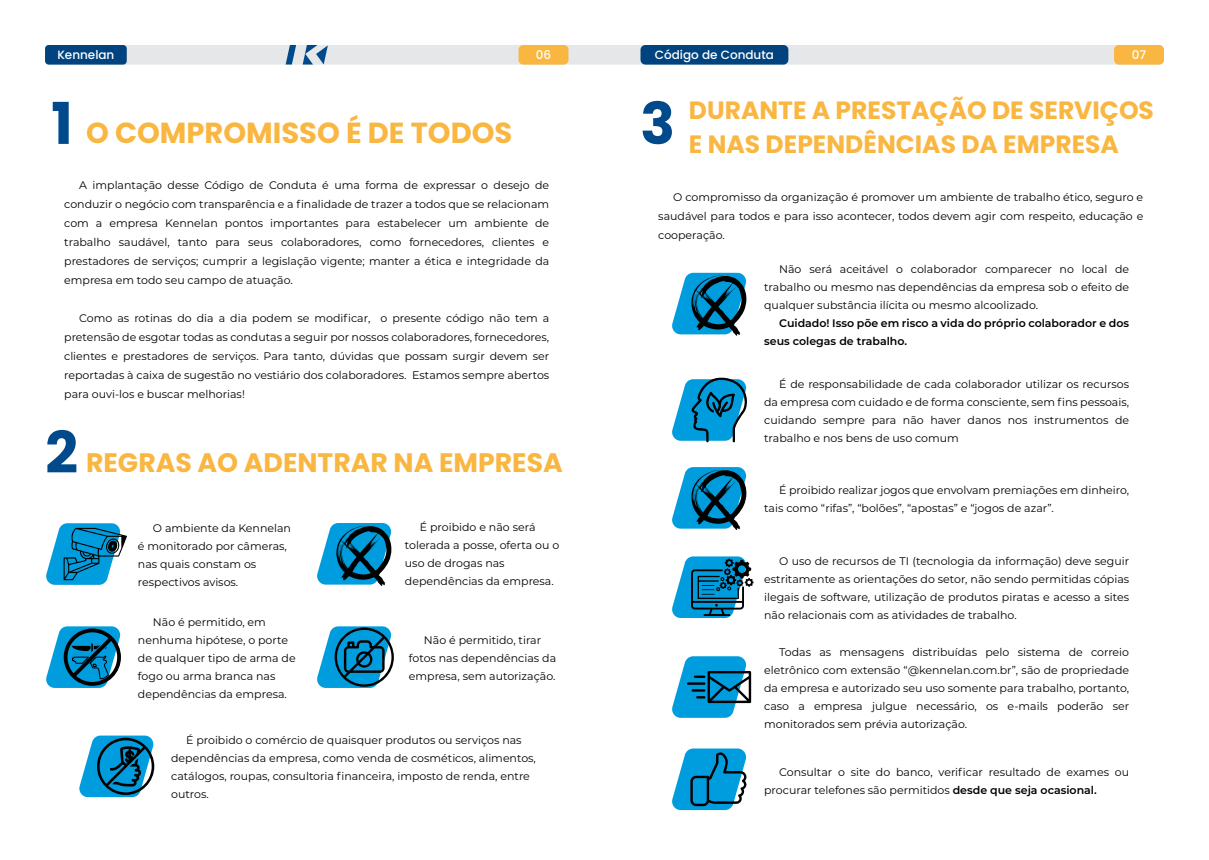
<style>
.page{position:relative;width:1209px;height:860px;background:#fff}
.page>*{position:absolute;margin:0;border:0;box-sizing:border-box;transform-origin:0 0}
.t1{font:700 57.6px "Poppins";color:#004a8c}
.t2{font:700 29px "Poppins";color:#f9b640}
.t3{font:700 26.7px "Poppins";color:#f9b640}
.t4{font:700 25px/33.3px "Poppins";color:#f9b640}
.t5{font:500 12px "Poppins";color:#fff}
.t6{font:11px/18px "Montserrat";color:#000;text-align:justify}
.t7{font:600 11px/18px "Montserrat";color:#000}
.s1{font-size:57.6px;color:#004a8c}
.s2{font-weight:600}
</style>
<div class="page">
<div style="left:45px;top:45px;width:1119px;height:20px;background:#e6e7e8;border-radius:5px"></div>
<div style="left:518px;top:45px;width:50px;height:20px;background:#f9b640;border-radius:5px"></div>
<div style="left:1114px;top:45px;width:50px;height:20px;background:#f9b640;border-radius:5px"></div>
<div style="left:640px;top:45px;width:148px;height:20px;background:#00437f;border-radius:5px"></div>
<svg style="left:46px;top:523px;width:81px;height:62px"></svg>
<svg style="left:317px;top:523px;width:75px;height:63px;background:#2a85aa"></svg>
<svg style="left:46px;top:626px;width:75px;height:62px;background:#2989b1"></svg>
<svg style="left:317px;top:626px;width:77px;height:62px"></svg>
<svg style="left:79px;top:735px;width:76px;height:62px"></svg>
<svg style="left:672px;top:273px;width:75px;height:63px;background:#2b85aa"></svg>
<svg style="left:672px;top:467px;width:75px;height:63px;background:#2a85aa"></svg>
<svg style="left:672px;top:377px;width:75px;height:66px"></svg>
<svg style="left:672px;top:556px;width:81px;height:62px"></svg>
<svg style="left:672px;top:656px;width:79px;height:62px"></svg>
<svg style="left:672px;top:748px;width:75px;height:62px;background:#2b9cca"></svg>
<div style="left:45px;top:45px;width:82px;height:20px;background:#00437f;border-radius:4px"></div>
<svg style="left:303px;top:45px;width:25px;height:20px"></svg>
<svg style="left:286px;top:45px;width:10px;height:20px"></svg>
<p class="t5" style="left:57px;top:47px;width:59px">Kennelan</p>
<h2 class="t2" style="left:51px;top:116px;width:463px"><span class="s1">1</span> O COMPROMISSO É DE TODOS</h2>
<p class="t5" style="left:655px;top:47px;width:121px">Código de Conduta</p>
<p class="t5" style="left:536px;top:47px;width:17px">06</p>
<p class="t5" style="left:1131px;top:47px;width:16px">07</p>
<h1 class="t1" style="left:640px;top:90px;width:36px">3</h1>
<h3 class="t4" style="left:689px;top:94px;width:466px">DURANTE A PRESTAÇÃO DE SERVIÇOS<br>E NAS DEPENDÊNCIAS DA EMPRESA</h3>
<p class="t6" style="left:64px;top:175px;width:486px;line-height:19px;text-indent:15px">A implantação desse Código de Conduta é uma forma de expressar o desejo de conduzir o negócio com transparência e a finalidade de trazer a todos que se relacionam com a empresa Kennelan pontos importantes para estabelecer um ambiente de trabalho saudável, tanto para seus colaboradores, como fornecedores, clientes e prestadores de serviços; cumprir a legislação vigente; manter a ética e integridade da empresa em todo seu campo de atuação.</p>
<p class="t6" style="left:64px;top:308px;width:486px;line-height:19px;text-indent:15px">Como as rotinas do dia a dia podem se modificar, o presente código não tem a pretensão de esgotar todas as condutas a seguir por nossos colaboradores, fornecedores, clientes e prestadores de serviços. Para tanto, dúvidas que possam surgir devem ser reportadas à caixa de sugestão no vestiário dos colaboradores. Estamos sempre abertos para ouvi-los e buscar melhorias!</p>
<h3 class="t3" style="left:45px;top:447px;width:519px"><span class="s1">2</span> REGRAS AO ADENTRAR NA EMPRESA</h3>
<p class="t6" style="left:138px;top:518px;width:155px;text-align:left;text-indent:15px">O ambiente da Kennelan é monitorado por câmeras, nas quais constam os respectivos avisos.</p>
<p class="t6" style="left:405px;top:518px;width:156px;text-align:left;text-indent:15px">É proibido e não será tolerada a posse, oferta ou o uso de drogas nas dependências da empresa.</p>
<p class="t6" style="left:138px;top:612px;width:159px;text-align:left;text-indent:15px">Não é permitido, em nenhuma hipótese, o porte de qualquer tipo de arma de fogo ou arma branca nas dependências da empresa.</p>
<p class="t6" style="left:409px;top:630px;width:149px;text-align:center">Não é permitido, tirar<br>fotos nas dependências da empresa, sem autorização.</p>
<p class="t6" style="left:171px;top:731px;width:366px;text-align:left;text-indent:15px">É proibido o comércio de quaisquer produtos ou serviços nas dependências da empresa, como venda de cosméticos, alimentos, catálogos, roupas, consultoria financeira, imposto de renda, entre outros.</p>
<p class="t6" style="left:658px;top:187px;width:486px;line-height:19px;text-indent:15px">O compromisso da organização é promover um ambiente de trabalho ético, seguro e saudável para todos e para isso acontecer, todos devem agir com respeito, educação e cooperação.</p>
<p class="t6" style="left:764px;top:260px;width:366px;text-indent:15px">Não será aceitável o colaborador comparecer no local de trabalho ou mesmo nas dependências da empresa sob o efeito de qualquer substância ilícita ou mesmo alcoolizado.</p>
<p class="t7" style="left:764px;top:314px;width:366px;text-indent:15px">Cuidado! Isso põe em risco a vida do próprio colaborador e dos seus colegas de trabalho.</p>
<p class="t6" style="left:764px;top:374px;width:366px;text-indent:15px">É de responsabilidade de cada colaborador utilizar os recursos da empresa com cuidado e de forma consciente, sem fins pessoais, cuidando sempre para não haver danos nos instrumentos de trabalho e nos bens de uso comum</p>
<p class="t6" style="left:764px;top:481px;width:366px;text-indent:15px">É proibido realizar jogos que envolvam premiações em dinheiro, tais como “rifas”, “bolões”, “apostas” e “jogos de azar”.</p>
<p class="t6" style="left:764px;top:552px;width:366px;text-indent:15px">O uso de recursos de TI (tecnologia da informação) deve seguir estritamente as orientações do setor, não sendo permitidas cópias ilegais de software, utilização de produtos piratas e acesso a sites não relacionais com as atividades de trabalho.</p>
<p class="t6" style="left:764px;top:642px;width:366px;text-indent:15px">Todas as mensagens distribuídas pelo sistema de correio eletrônico com extensão “@kennelan.com.br”, são de propriedade da empresa e autorizado seu uso somente para trabalho, portanto, caso a empresa julgue necessário, os e-mails poderão ser monitorados sem prévia autorização.</p>
<p class="t6" style="left:764px;top:762px;width:366px;text-indent:15px">Consultar o site do banco, verificar resultado de exames ou procurar telefones são permitidos <span class="s2">desde que seja ocasional.</span></p>
</div>
